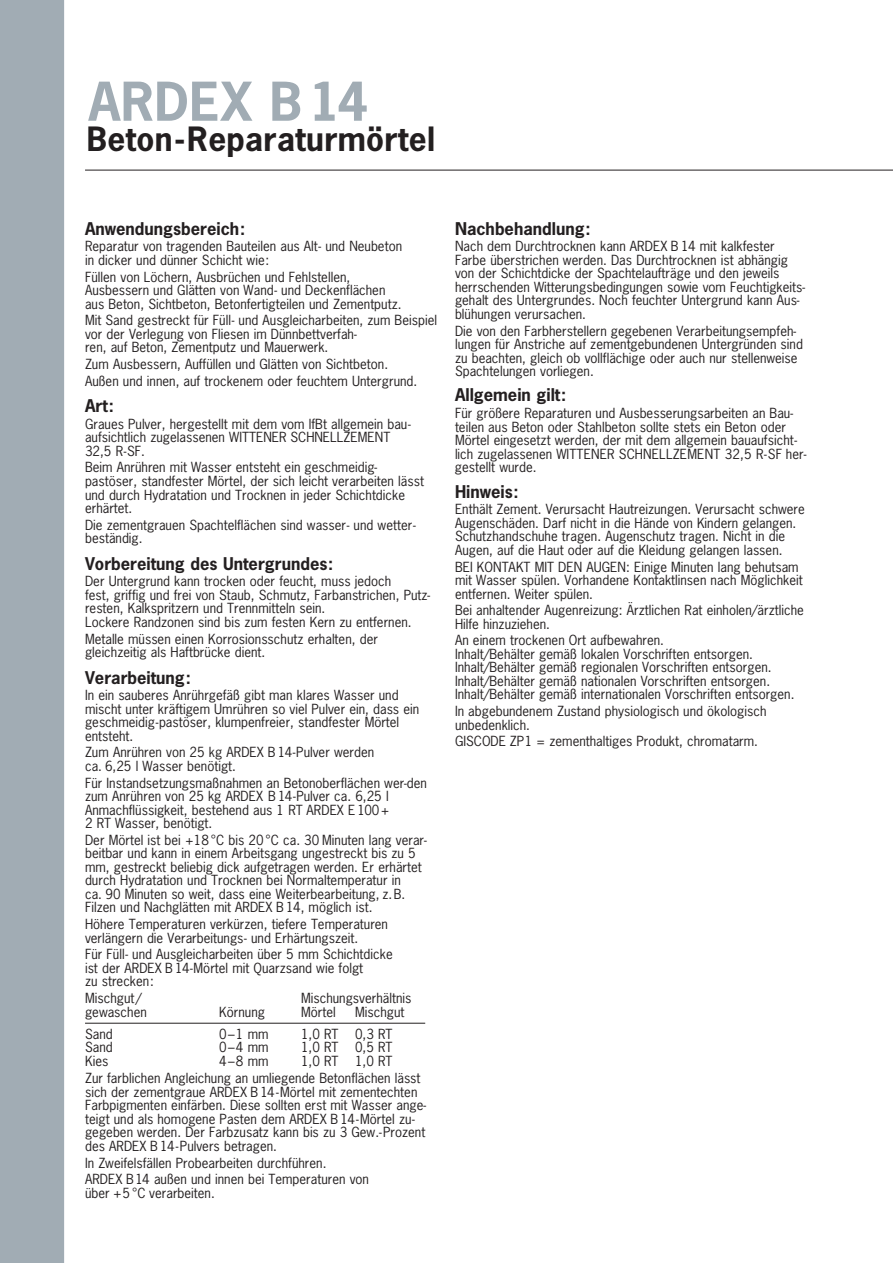
<style>
.page{position:relative;width:893px;height:1263px;background:#fff}
.page>*{position:absolute;margin:0;border:0;box-sizing:border-box;transform-origin:0 0}
.t1{font:700 50.25px "News Gothic";letter-spacing:.01em;color:#a1acb4}
.t2{font:700 31.5px "News Gothic";letter-spacing:.01em;color:#231f20}
.t3{font:700 16.5px "News Gothic";color:#231f20}
.t4{font:13.2px/13.5px "News Gothic";color:#231f20}
</style>
<div class="page">
<div style="left:0;top:0;width:64px;height:1263px;background:#a1acb4"></div>
<hr style="left:85px;top:1023px;width:340px;height:1px;background:#231f20">
<hr style="left:85px;top:170px;width:808px;height:1px;background:#231f20">
<h1 class="t1" style="left:89px;top:68px;width:281px">ARDEX B14</h1>
<h2 class="t2" style="left:87px;top:118px;width:350px">Beton-Reparaturmörtel</h2>
<p class="t3" style="left:85px;top:217px;width:162px">Anwendungsbereich:</p>
<p class="t4" style="left:85px;top:239px;width:319px">Reparatur von tragenden Bauteilen aus Alt- und Neubeton in dicker und dünner Schicht wie:</p>
<p class="t4" style="left:85px;top:269px;width:318px">Füllen von Löchern, Ausbrüchen und Fehlstellen,<br>Ausbessern und Glätten von Wand- und Deckenflächen aus Beton, Sichtbeton, Betonfertigteilen und Zementputz.</p>
<p class="t4" style="left:85px;top:313px;width:353px">Mit Sand gestreckt für Füll- und Ausgleicharbeiten, zum Beispiel vor der Verlegung von Fliesen im Dünnbettverfah-<br>ren, auf Beton, Zementputz und Mauerwerk.</p>
<p class="t4" style="left:85px;top:355px;width:334px;line-height:16.6px">Zum Ausbessern, Auffüllen und Glätten von Sichtbeton.<br>Außen und innen, auf trockenem oder feuchtem Untergrund.</p>
<p class="t3" style="left:85px;top:395px;width:30px">Art:</p>
<p class="t4" style="left:85px;top:417px;width:327px">Graues Pulver, hergestellt mit dem vom lfBt allgemein bau&shy;aufsichtlich zugelassenen WITTENER SCHNELLZEMENT<br>32,5 R-SF.</p>
<p class="t4" style="left:85px;top:460px;width:340px">Beim Anrühren mit Wasser entsteht ein geschmeidig&shy;pastöser, standfester Mörtel, der sich leicht verarbeiten lässt und durch Hydratation und Trocknen in jeder Schichtdicke erhärtet.</p>
<p class="t4" style="left:85px;top:518px;width:332px">Die zementgrauen Spachtelflächen sind wasser- und wetter&shy;beständig.</p>
<p class="t3" style="left:85px;top:552px;width:250px">Vorbereitung des Untergrundes:</p>
<p class="t4" style="left:85px;top:574px;width:347px">Der Untergrund kann trocken oder feucht, muss jedoch<br>fest, griffig und frei von Staub, Schmutz, Farbanstrichen, Putz&shy;resten, Kalkspritzern und Trennmitteln sein.<br>Lockere Randzonen sind bis zum festen Kern zu entfernen.</p>
<p class="t4" style="left:85px;top:631px;width:294px">Metalle müssen einen Korrosionsschutz erhalten, der gleichzeitig als Haftbrücke dient.</p>
<p class="t3" style="left:85px;top:666px;width:107px">Verarbeitung:</p>
<p class="t4" style="left:85px;top:688px;width:336px">In ein sauberes Anrührgefäß gibt man klares Wasser und mischt unter kräftigem Umrühren so viel Pulver ein, dass ein geschmeidig-pastöser, klumpenfreier, standfester Mörtel entsteht.</p>
<p class="t4" style="left:85px;top:745px;width:291px">Zum Anrühren von 25 kg ARDEX B 14-Pulver werden ca. 6,25 l Wasser benötigt.</p>
<p class="t4" style="left:85px;top:775px;width:344px">Für Instandsetzungsmaßnahmen an Betonoberflächen wer-den zum Anrühren von 25 kg ARDEX B 14-Pulver ca. 6,25 l Anmachflüssigkeit, bestehend aus 1 RT ARDEX E100+<br>2 RT Wasser, benötigt.</p>
<p class="t4" style="left:85px;top:833px;width:343px">Der Mörtel ist bei +18 °C bis 20 °C ca. 30 Minuten lang verar&shy;beitbar und kann in einem Arbeitsgang ungestreckt bis zu 5 mm, gestreckt beliebig dick aufgetragen werden. Er erhärtet durch Hydratation und Trocknen bei Normaltemperatur in<br>ca. 90 Minuten so weit, dass eine Weiterbearbeitung, z.B.<br>Filzen und Nachglätten mit ARDEX B 14, möglich ist.</p>
<p class="t4" style="left:85px;top:917px;width:305px">Höhere Temperaturen verkürzen, tiefere Temperaturen verlängern die Verarbeitungs- und Erhärtungszeit.</p>
<p class="t4" style="left:85px;top:947px;width:309px">Für Füll- und Ausgleicharbeiten über 5 mm Schichtdicke ist der ARDEX B 14-Mörtel mit Quarzsand wie folgt<br>zu strecken:</p>
<p class="t4" style="left:85px;top:991px;width:58px">Mischgut/</p>
<p class="t4" style="left:301px;top:991px;width:112px">Mischungsverhältnis</p>
<p class="t4" style="left:85px;top:1004px;width:63px">gewaschen</p>
<p class="t4" style="left:219px;top:1004px;width:47px">Körnung</p>
<p class="t4" style="left:301px;top:1004px;width:36px">Mörtel</p>
<p class="t4" style="left:355px;top:1004px;width:51px">Mischgut</p>
<p class="t4" style="left:85px;top:1026px;width:29px">Sand</p>
<p class="t4" style="left:219px;top:1026px;width:51px">0–1 mm</p>
<p class="t4" style="left:301px;top:1026px;width:39px">1,0 RT</p>
<p class="t4" style="left:355px;top:1026px;width:39px">0,3 RT</p>
<p class="t4" style="left:85px;top:1040px;width:29px">Sand</p>
<p class="t4" style="left:219px;top:1040px;width:51px">0–4 mm</p>
<p class="t4" style="left:301px;top:1040px;width:39px">1,0 RT</p>
<p class="t4" style="left:355px;top:1040px;width:39px">0,5 RT</p>
<p class="t4" style="left:85px;top:1053px;width:25px">Kies</p>
<p class="t4" style="left:219px;top:1053px;width:51px">4–8 mm</p>
<p class="t4" style="left:301px;top:1053px;width:39px">1,0 RT</p>
<p class="t4" style="left:85px;top:1051px;width:337px;line-height:17.7px;text-indent:270px">1,0 RT<br>Zur farblichen Angleichung an umliegende Betonflächen lässt</p>
<p class="t4" style="left:85px;top:1085px;width:343px">sich der zementgraue ARDEX B 14-Mörtel mit zementechten Farbpigmenten einfärben. Diese sollten erst mit Wasser ange&shy;teigt und als homogene Pasten dem ARDEX B 14-Mörtel zu&shy;gegeben werden. Der Farbzusatz kann bis zu 3 Gew.-Prozent des ARDEX B 14-Pulvers betragen.</p>
<p class="t4" style="left:85px;top:1154px;width:286px;line-height:16.6px">In Zweifelsfällen Probearbeiten durchführen.<br>ARDEX B 14 außen und innen bei Temperaturen von</p>
<p class="t4" style="left:85px;top:1185px;width:131px">über +5 °C verarbeiten.</p>
<p class="t3" style="left:455px;top:217px;width:137px">Nachbehandlung:</p>
<p class="t4" style="left:455px;top:239px;width:352px">Nach dem Durchtrocknen kann ARDEX B 14 mit kalkfester Farbe überstrichen werden. Das Durchtrocknen ist abhängig von der Schichtdicke der Spachtelaufträge und den jeweils herrschenden Witterungsbedingungen sowie vom Feuchtigkeits&shy;gehalt des Untergrundes. Noch feuchter Untergrund kann Aus&shy;blühungen verursachen.</p>
<p class="t4" style="left:455px;top:323px;width:349px">Die von den Farbherstellern gegebenen Verarbeitungsempfeh&shy;lungen für Anstriche auf zementgebundenen Untergründen sind zu beachten, gleich ob vollflächige oder auch nur stellenweise Spachtelungen vorliegen.</p>
<p class="t3" style="left:455px;top:384px;width:113px">Allgemein gilt:</p>
<p class="t4" style="left:455px;top:406px;width:353px">Für größere Reparaturen und Ausbesserungsarbeiten an Bau&shy;teilen aus Beton oder Stahlbeton sollte stets ein Beton oder Mörtel eingesetzt werden, der mit dem allgemein bauaufsicht&shy;lich zugelassenen WITTENER SCHNELLZEMENT 32,5 R-SF her&shy;gestellt wurde.</p>
<p class="t3" style="left:455px;top:480px;width:65px">Hinweis:</p>
<p class="t4" style="left:455px;top:502px;width:351px">Enthält Zement. Verursacht Hautreizungen. Verursacht schwere Augenschäden. Darf nicht in die Hände von Kindern gelangen.<br>Schutzhandschuhe tragen. Augenschutz tragen. Nicht in die Augen, auf die Haut oder auf die Kleidung gelangen lassen.</p>
<p class="t4" style="left:455px;top:559px;width:349px">BEI KONTAKT MIT DEN AUGEN: Einige Minuten lang behutsam mit Wasser spülen. Vorhandene Kontaktlinsen nach Möglichkeit entfernen. Weiter spülen.</p>
<p class="t4" style="left:455px;top:603px;width:350px">Bei anhaltender Augenreizung: Ärztlichen Rat einholen/ärztliche<br>Hilfe hinzuziehen.</p>
<p class="t4" style="left:455px;top:633px;width:341px">An einem trockenen Ort aufbewahren.<br>Inhalt/Behälter gemäß lokalen Vorschriften entsorgen.<br>Inhalt/Behälter gemäß regionalen Vorschriften entsorgen.<br>Inhalt/Behälter gemäß nationalen Vorschriften entsorgen.<br>Inhalt/Behälter gemäß internationalen Vorschriften entsorgen.</p>
<p class="t4" style="left:455px;top:704px;width:313px">In abgebundenem Zustand physiologisch und ökologisch unbedenklich.</p>
<p class="t4" style="left:455px;top:734px;width:305px">GISCODE ZP1 = zementhaltiges Produkt, chromatarm.</p>
</div>
